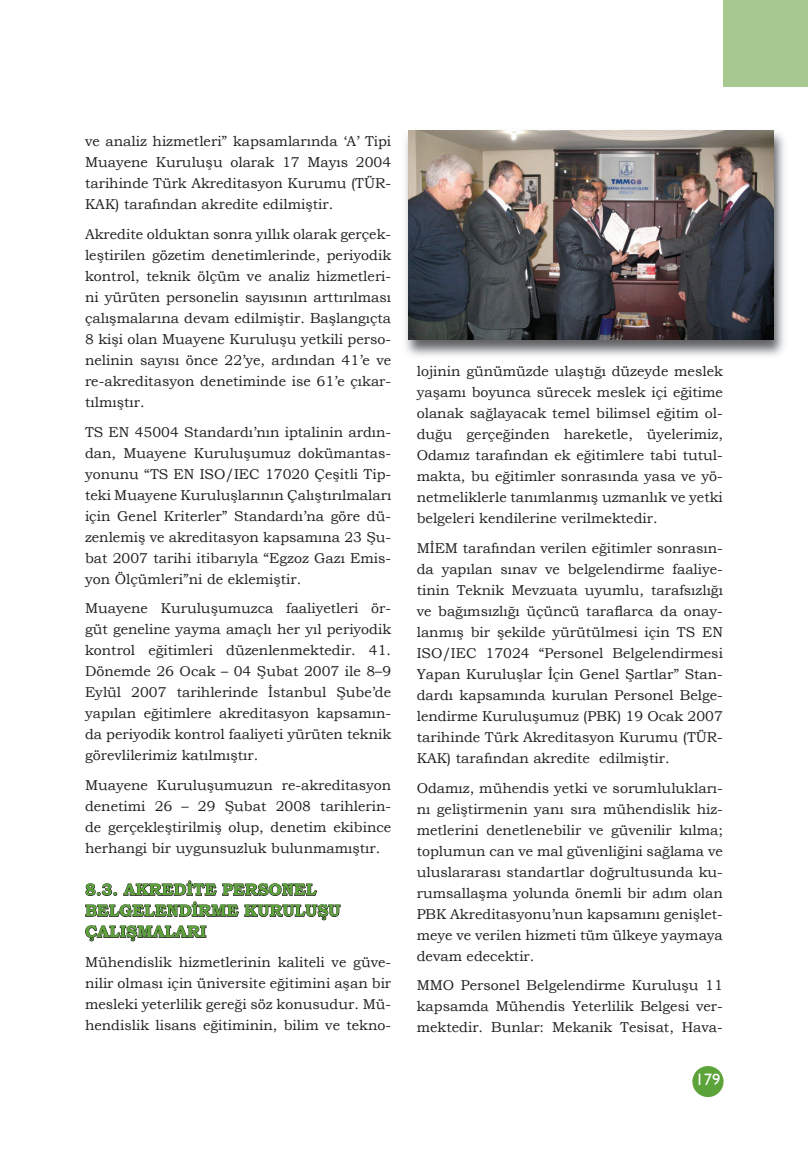
<style>
.page{position:relative;width:808px;height:1149px;background:#fff}
.page>*{position:absolute;margin:0;border:0;box-sizing:border-box;transform-origin:0 0}
.t1{font:700 16.5px/21px "Bookman Old Style";color:#5ca33a}
.t2{font:16.5px "Humanist 521 BT";color:#fff}
.t3{font:14.25px/21px "Bookman Old Style";color:#231f20;text-align:justify}
</style>
<div class="page">
<div style="left:692px;top:1065px;width:31px;height:31px;background:#5ca33a;border-radius:50%"></div>
<div style="left:723px;top:0;width:85px;height:87px;background:#a7c990"></div>
<svg style="left:85px;top:880px;width:256px;height:61px"></svg>
<img style="left:405px;top:130px;width:379px;height:226px">
<img style="left:408px;top:130px;width:365px;height:210px">
<p class="t3" style="left:85px;top:131px;width:308px">ve analiz hizmetleri” kapsamlarında ‘A’ Tipi Muayene Kuruluşu olarak 17 Mayıs 2004 tarihinde Türk Akreditasyon Kurumu (TÜR-KAK) tarafından akredite edilmiştir.</p>
<p class="t3" style="left:85px;top:223px;width:308px">Akredite olduktan sonra yıllık olarak gerçek&shy;leştirilen gözetim denetimlerinde, periyodik kontrol, teknik ölçüm ve analiz hizmetleri&shy;ni yürüten personelin sayısının arttırılması çalışmalarına devam edilmiştir. Başlangıçta 8 kişi olan Muayene Kuruluşu yetkili perso&shy;nelinin sayısı önce 22’ye, ardından 41’e ve re-akreditasyon denetiminde ise 61’e çıkar&shy;tılmıştır.</p>
<p class="t3" style="left:85px;top:421px;width:308px">TS EN 45004 Standardı’nın iptalinin ardın&shy;dan, Muayene Kuruluşumuz dokümantas&shy;yonunu “TS EN ISO/IEC 17020 Çeşitli Tip&shy;teki Muayene Kuruluşlarının Çalıştırılmaları için Genel Kriterler” Standardı’na göre dü&shy;zenlemiş ve akreditasyon kapsamına 23 Şu&shy;bat 2007 tarihi itibarıyla “Egzoz Gazı Emis&shy;yon Ölçümleri”ni de eklemiştir.</p>
<p class="t3" style="left:85px;top:597px;width:308px">Muayene Kuruluşumuzca faaliyetleri ör&shy;güt geneline yayma amaçlı her yıl periyodik kontrol eğitimleri düzenlenmektedir. 41.<br>Dönemde 26 Ocak – 04 Şubat 2007 ile 8–9<br>Eylül 2007 tarihlerinde İstanbul Şube’de yapılan eğitimlere akreditasyon kapsamın&shy;da periyodik kontrol faaliyeti yürüten teknik görevlilerimiz katılmıştır.</p>
<p class="t3" style="left:85px;top:774px;width:308px">Muayene Kuruluşumuzun re-akreditasyon denetimi 26 – 29 Şubat 2008 tarihlerin&shy;de gerçekleştirilmiş olup, denetim ekibince herhangi bir uygunsuzluk bulunmamıştır.</p>
<p class="t1" style="left:85px;top:878px;width:257px">8.3. AKREDİTE PERSONEL<br>BELGELENDİRME KURULUŞU<br>ÇALIŞMALARI</p>
<p class="t3" style="left:85px;top:951px;width:308px">Mühendislik hizmetlerinin kaliteli ve güve&shy;nilir olması için üniversite eğitimini aşan bir mesleki yeterlilik gereği söz konusudur. Mü&shy;hendislik lisans eğitiminin, bilim ve tekno-</p>
<p class="t3" style="left:417px;top:361px;width:308px">lojinin günümüzde ulaştığı düzeyde meslek yaşamı boyunca sürecek meslek içi eğitime olanak sağlayacak temel bilimsel eğitim ol&shy;duğu gerçeğinden hareketle, üyelerimiz, Odamız tarafından ek eğitimlere tabi tutul&shy;makta, bu eğitimler sonrasında yasa ve yö&shy;netmeliklerle tanımlanmış uzmanlık ve yetki belgeleri kendilerine verilmektedir.</p>
<p class="t3" style="left:417px;top:537px;width:308px">MİEM tarafından verilen eğitimler sonrasın&shy;da yapılan sınav ve belgelendirme faaliye&shy;tinin Teknik Mevzuata uyumlu, tarafsızlığı ve bağımsızlığı üçüncü taraflarca da onay&shy;lanmış bir şekilde yürütülmesi için TS EN ISO/IEC 17024 “Personel Belgelendirmesi Yapan Kuruluşlar İçin Genel Şartlar” Stan&shy;dardı kapsamında kurulan Personel Belge&shy;lendirme Kuruluşumuz (PBK) 19 Ocak 2007 tarihinde Türk Akreditasyon Kurumu (TÜR-KAK) tarafından akredite edilmiştir.</p>
<p class="t3" style="left:417px;top:777px;width:308px">Odamız, mühendis yetki ve sorumlulukları&shy;nı geliştirmenin yanı sıra mühendislik hiz&shy;metlerini denetlenebilir ve güvenilir kılma; toplumun can ve mal güvenliğini sağlama ve uluslararası standartlar doğrultusunda ku&shy;rumsallaşma yolunda önemli bir adım olan PBK Akreditasyonu’nun kapsamını genişlet&shy;meye ve verilen hizmeti tüm ülkeye yaymaya devam edecektir.</p>
<p class="t3" style="left:417px;top:974px;width:308px">MMO Personel Belgelendirme Kuruluşu 11 kapsamda Mühendis Yeterlilik Belgesi ver&shy;mektedir. Bunlar: Mekanik Tesisat, Hava-</p>
<p class="t2" style="left:696px;top:1068px;width:26px">179</p>
</div>
